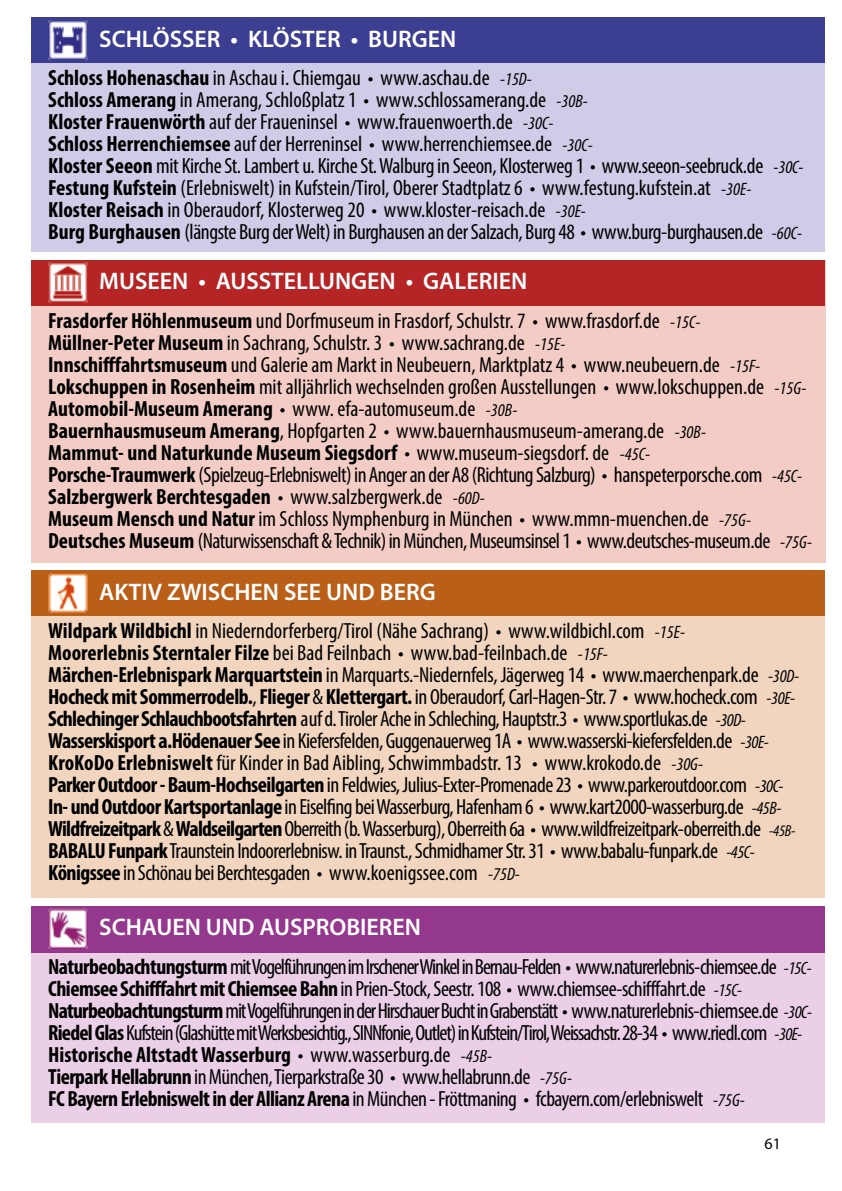
<style>
.page{position:relative;width:842px;height:1191px;background:#fff}
.page>*{position:absolute;margin:0;border:0;box-sizing:border-box;transform-origin:0 0}
.t1{font:600 24px "Myriad Pro";color:#fff}
.t2{font:condensed 22px/22px "Myriad Pro";color:#000}
.t3{font:condensed 22px/22px "Myriad Pro";letter-spacing:-.02em;color:#000}
.t4{font:condensed 22px/22px "Myriad Pro";letter-spacing:-.04em;color:#000}
.t5{font:16px "Myriad Pro";color:#000}
.s1{font-weight:700}
.s2{font-style:italic;font-size:18px}
.s3{font-style:italic;font-size:16px}
</style>
<div class="page">
<div style="left:31px;top:906px;width:794px;height:217px;background:#eacfe6"></div>
<div style="left:31px;top:906px;width:794px;height:46px;background:#94388d"></div>
<img style="left:48px;top:909px;width:40px;height:39px">
<div style="left:31px;top:570px;width:794px;height:328px;background:#f1d5be"></div>
<div style="left:31px;top:570px;width:794px;height:46px;background:#b95f18"></div>
<img style="left:48px;top:573px;width:40px;height:40px">
<div style="left:31px;top:260px;width:794px;height:303px;background:#f3cdc5"></div>
<div style="left:31px;top:260px;width:794px;height:45px;background:#b62526"></div>
<img style="left:48px;top:263px;width:40px;height:39px">
<div style="left:31px;top:17px;width:794px;height:235px;background:#cecce7"></div>
<div style="left:31px;top:17px;width:794px;height:46px;background:#3c3e92"></div>
<img style="left:48px;top:20px;width:40px;height:40px">
<p class="t1" style="left:99px;top:23px;width:359px">SCHLÖSSER • KLÖSTER • BURGEN</p>
<p class="t2" style="left:48px;top:66px;width:757px"><span class="s1">Schloss Hohenaschau</span> in Aschau i. Chiemgau • www.aschau.de <span class="s2">-15D-<br></span><span class="s1">Schloss Amerang</span> in Amerang, Schloßplatz 1 • www.schlossamerang.de <span class="s2">-30B-<br></span><span class="s1">Kloster Frauenwörth</span> auf der Fraueninsel • www.frauenwoerth.de <span class="s2">-30C-<br></span><span class="s1">Schloss Herrenchiemsee</span> auf der Herreninsel • www.herrenchiemsee.de <span class="s2">-30C-<br></span><span class="s1">Kloster Seeon</span> mit Kirche St. Lambert u. Kirche St. Walburg in Seeon, Klosterweg 1 • www.seeon-seebruck.de <span class="s2">-30C-</span><span class="s1">Festung Kufstein</span> (Erlebniswelt) in Kufstein/Tirol, Oberer Stadtplatz 6 • www.festung.kufstein.at <span class="s2">-30E-</span><span class="s1">Kloster Reisach</span> in Oberaudorf, Klosterweg 20 • www.kloster-reisach.de <span class="s2">-30E-<br></span><span class="s1">Burg Burghausen</span> (längste Burg der Welt) in Burghausen an der Salzach, Burg 48 • www.burg-burghausen.de <span class="s2">-60C-</span></p>
<p class="t1" style="left:99px;top:266px;width:430px">MUSEEN • AUSSTELLUNGEN • GALERIEN</p>
<p class="t2" style="left:48px;top:309px;width:765px"><span class="s1">Frasdorfer Höhlenmuseum</span> und Dorfmuseum in Frasdorf, Schulstr. 7 • www.frasdorf.de <span class="s2">-15C-</span><span class="s1">Müllner-Peter Museum</span> in Sachrang, Schulstr. 3 • www.sachrang.de <span class="s2">-15E-<br></span><span class="s1">Innschifffahrtsmuseum</span> und Galerie am Markt in Neubeuern, Marktplatz 4 • www.neubeuern.de <span class="s2">-15F-</span><span class="s1">Lokschuppen in Rosenheim</span> mit alljährlich wechselnden großen Ausstellungen • www.lokschuppen.de <span class="s2">-15G-</span><span class="s1">Automobil-Museum Amerang</span> • www. efa-automuseum.de <span class="s2">-30B-<br></span><span class="s1">Bauernhausmuseum Amerang</span>, Hopfgarten 2 • www.bauernhausmuseum-amerang.de <span class="s2">-30B-<br></span><span class="s1">Mammut- und Naturkunde Museum Siegsdorf</span> • www.museum-siegsdorf. de <span class="s2">-45C-<br></span><span class="s1">Porsche-Traumwerk</span> (Spielzeug-Erlebniswelt) in Anger an der A8 (Richtung Salzburg) • hanspeterporsche.com <span class="s2">-45C-</span><span class="s1">Salzbergwerk Berchtesgaden</span> • www.salzbergwerk.de <span class="s2">-60D-<br></span><span class="s1">Museum Mensch und Natur</span> im Schloss Nymphenburg in München • www.mmn-muenchen.de <span class="s2">-75G-</span><span class="s1">Deutsches Museum</span> (Naturwissenschaft &amp; Technik) in München, Museumsinsel 1 • www.deutsches-museum.de <span class="s2">-75G-</span></p>
<p class="t1" style="left:99px;top:576px;width:338px">AKTIV ZWISCHEN SEE UND BERG</p>
<p class="t3" style="left:48px;top:619px;width:752px"><span class="s1">Wildpark Wildbichl</span> in Niederndorferberg/Tirol (Nähe Sachrang) • www.wildbichl.com <span class="s2">-15E-<br></span><span class="s1">Moorerlebnis Sterntaler Filze</span> bei Bad Feilnbach • www.bad-feilnbach.de <span class="s2">-15F-<br></span><span class="s1">Märchen-Erlebnispark Marquartstein</span> in Marquarts.-Niedernfels, Jägerweg 14 • www.maerchenpark.de <span class="s2">-30D-</span><span class="s1">Hocheck mit Sommerrodelb.</span>, <span class="s1">Flieger</span> &amp; <span class="s1">Klettergart.</span> in Oberaudorf, Carl-Hagen-Str. 7 • www.hocheck.com <span class="s2">-30E-</span><span class="s1">Schlechinger Schlauchbootsfahrten</span> auf d. Tiroler Ache in Schleching, Hauptstr.3 • www.sportlukas.de <span class="s2">-30D-</span><span class="s1">Wasserskisport a.Hödenauer See</span> in Kiefersfelden, Guggenauerweg 1A • www.wasserski-kiefersfelden.de <span class="s2">-30E-</span><span class="s1">KroKoDo Erlebniswelt</span> für Kinder in Bad Aibling, Schwimmbadstr. 13 • www.krokodo.de <span class="s2">-30G-<br></span><span class="s1">Parker Outdoor - Baum-Hochseilgarten</span> in Feldwies, Julius-Exter-Promenade 23 • www.parkeroutdoor.com <span class="s2">-30C-</span><span class="s1">In- und Outdoor Kartsportanlage</span> in Eiselfing bei Wasserburg, Hafenham 6 • www.kart2000-wasserburg.de <span class="s2">-45B-</span><span class="s1">Wildfreizeitpark</span> &amp; <span class="s1">Waldseilgarten</span> Oberreith (b. Wasserburg), Oberreith 6a • www.wildfreizeitpark-oberreith.de <span class="s3">-45B-</span><span class="s1">BABALU Funpark</span> Traunstein Indoorerlebnisw. in Traunst., Schmidhamer Str. 31 • www.babalu-funpark.de <span class="s2">-45C-</span><span class="s1">Königssee</span> in Schönau bei Berchtesgaden • www.koenigssee.com <span class="s2">-75D-</span></p>
<p class="t1" style="left:99px;top:912px;width:323px">SCHAUEN UND AUSPROBIEREN</p>
<p class="t4" style="left:48px;top:955px;width:765px"><span class="s1">Naturbeobachtungsturm</span> mit Vogelführungen im Irschener Winkel in Bernau-Felden • www.naturerlebnis-chiemsee.de <span class="s2">-15C-</span><span class="s1">Chiemsee Schifffahrt mit Chiemsee Bahn</span> in Prien-Stock, Seestr. 108 • www.chiemsee-schifffahrt.de <span class="s2">-15C-</span><span class="s1">Naturbeobachtungsturm</span> mit Vogelführungen in der Hirschauer Bucht in Grabenstätt • www.naturerlebnis-chiemsee.de <span class="s2">-30C-</span><span class="s1">Riedel Glas</span> Kufstein (Glashütte mit Werksbesichtig., SINNfonie, Outlet) in Kufstein/Tirol, Weissachstr. 28-34 • www.riedl.com <span class="s2">-30E-</span><span class="s1">Historische Altstadt Wasserburg</span> • www.wasserburg.de <span class="s2">-45B-<br></span><span class="s1">Tierpark Hellabrunn</span> in München, Tierparkstraße 30 • www.hellabrunn.de <span class="s2">-75G-<br></span><span class="s1">FC Bayern Erlebniswelt in der Allianz Arena</span> in München - Fröttmaning • fcbayern.com/erlebniswelt <span class="s2">-75G-</span></p>
<p class="t5" style="left:765px;top:1133px;width:18px">61</p>
</div>
